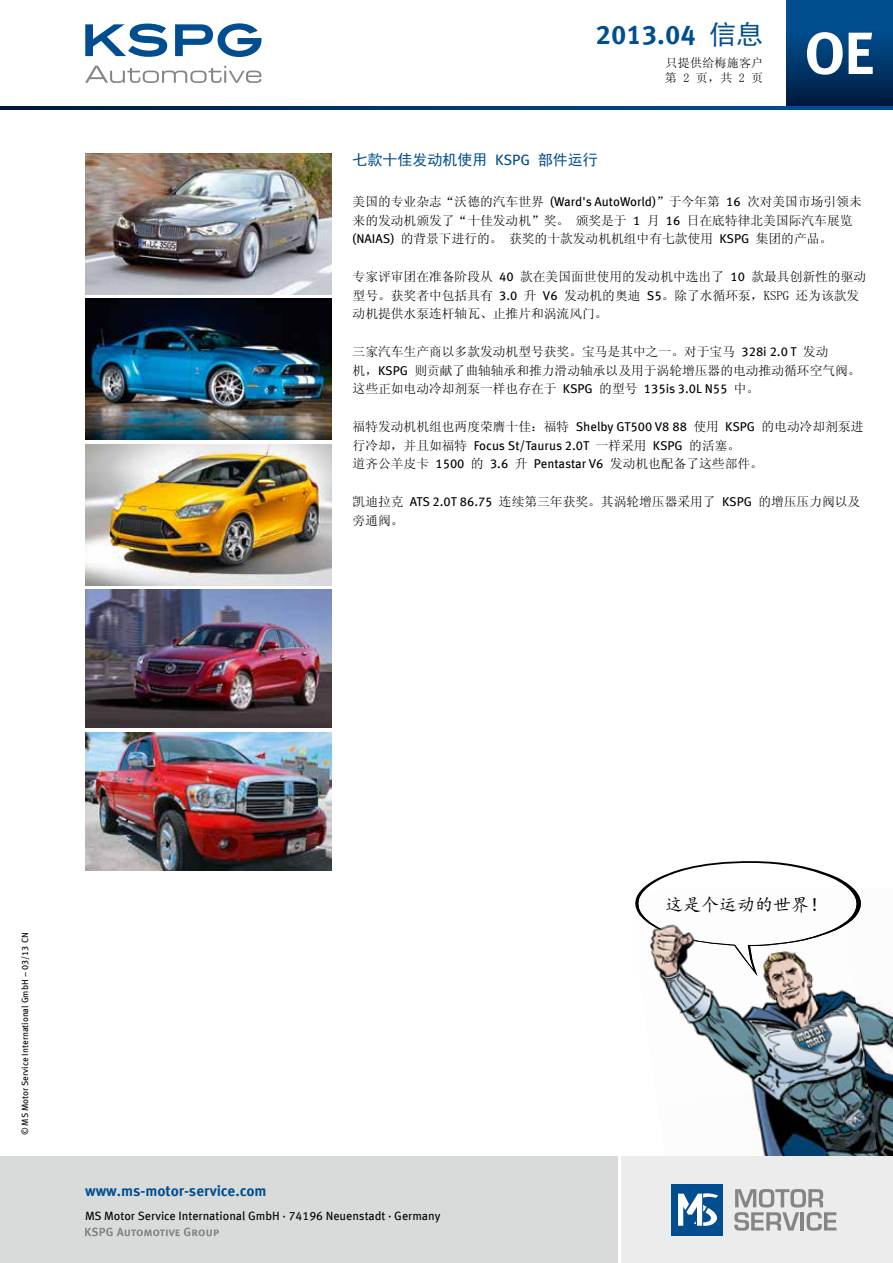
<style>
.page{position:relative;width:893px;height:1263px;background:#fff}
.page>*{position:absolute;margin:0;border:0;box-sizing:border-box;transform-origin:0 0}
.t1{font:700 27px "Meta OFC";color:#004e90}
.t2{font:18px "Kai Ti";color:#000}
.t3{font:700 15px "Meta OFC";color:#004e90}
.t4{font:15px "Sim Hei";color:#004e90}
.t5{font:12.75px/18.8px "Sim Sun";color:#000}
.t6{font:12.75px "Meta OFC";letter-spacing:-.005em;color:#000}
.t7{font:12px "Meta OFC";color:#000}
.t8{font:12px/15px "Sim Sun";letter-spacing:.02em;color:#000}
.t9{font:9px "Meta OFC";color:#000}
.s1{font-family:"Sim Hei";font-weight:400}
.s2{font-family:"Meta OFC"}
.s3{font-family:"Sim Sun"}
</style>
<div class="page">
<img style="left:85px;top:154px;width:247px;height:141px">
<img style="left:85px;top:299px;width:247px;height:141px">
<img style="left:85px;top:444px;width:247px;height:141px">
<img style="left:85px;top:589px;width:247px;height:139px">
<img style="left:85px;top:732px;width:247px;height:138px">
<svg style="left:635px;top:861px;width:218px;height:53px"></svg>
<img style="left:659px;top:976px;width:186px;height:98px">
<img style="left:845px;top:991px;width:48px;height:83px">
<img style="left:657px;top:1074px;width:236px;height:83px">
<img style="left:656px;top:898px;width:205px;height:78px">
<img style="left:639px;top:888px;width:221px;height:81px">
<svg style="left:787px;top:0;width:106px;height:106px;background:#003a70"></svg>
<svg style="left:807px;top:32px;width:66px;height:43px"></svg>
<svg style="left:85px;top:66px;width:176px;height:17px"></svg>
<svg style="left:85px;top:23px;width:176px;height:34px"></svg>
<hr style="left:787px;top:106px;width:106px;height:4px;background:#004e90">
<svg style="left:0;top:106px;width:787px;height:4px;background:#003466"></svg>
<div style="left:621px;top:1157px;width:272px;height:106px;background:#ececec"></div>
<div style="left:0;top:1157px;width:617px;height:106px;background:#d9dada"></div>
<div style="left:672px;top:1184px;width:51px;height:51px;background:#004e90"></div>
<svg style="left:678px;top:1193px;width:40px;height:33px"></svg>
<svg style="left:734px;top:1189px;width:102px;height:42px"></svg>
<svg style="left:85px;top:1227px;width:134px;height:9px"></svg>
<h1 class="t1" style="left:596px;top:17px;width:169px">2013.04 <span class="s1">信息</span></h1>
<p class="t8" style="left:665px;top:56px;width:100px">只提供给梅施客户第 2 页，共 2 页</p>
<p class="t4" style="left:353px;top:152px;width:247px">七款十佳发动机使用 <span class="s2">KSPG</span> 部件运行</p>
<p class="t5" style="left:353px;top:192px;width:511px">美国的专业杂志“沃德的汽车世界 <span class="s2">(Ward's AutoWorld)</span>”于今年第 <span class="s2">16</span> 次对美国市场引领未来的发动机颁发了“十佳发动机”奖。 颁奖是于 <span class="s2">1</span> 月 <span class="s2">16</span> 日在底特律北美国际汽车展览<span class="s2">(NAIAS)</span> 的背景下进行的。 获奖的十款发动机机组中有七款使用 <span class="s2">KSPG</span> 集团的产品。</p>
<p class="t5" style="left:353px;top:267px;width:515px">专家评审团在准备阶段从 <span class="s2">40</span> 款在美国面世使用的发动机中选出了 <span class="s2">10</span> 款最具创新性的驱动型号。获奖者中包括具有 <span class="s2">3.0</span> 升 <span class="s2">V6</span> 发动机的奥迪 <span class="s2">S5</span>。除了水循环泵，KSPG 还为该款发动机提供水泵连杆轴瓦、止推片和涡流风门。</p>
<p class="t5" style="left:353px;top:342px;width:510px">三家汽车生产商以多款发动机型号获奖。宝马是其中之一。对于宝马 <span class="s2">328i 2.0 T</span> 发动<br>机，<span class="s2">KSPG</span> 则贡献了曲轴轴承和推力滑动轴承以及用于涡轮增压器的电动推动循环空气阀。这些正如电动冷却剂泵一样也存在于 <span class="s2">KSPG</span> 的型号 <span class="s2">135is 3.0L N55</span> 中。</p>
<p class="t5" style="left:353px;top:417px;width:512px">福特发动机机组也两度荣膺十佳：福特 <span class="s2">Shelby GT500 V8 88</span> 使用 <span class="s2">KSPG</span> 的电动冷却剂泵进</p>
<p class="t6" style="left:353px;top:437px;width:389px"><span class="s3">行冷却，并且如福特</span> Focus St/Taurus 2.0T <span class="s3">一样采用</span> KSPG <span class="s3">的活塞。</span></p>
<p class="t5" style="left:353px;top:454px;width:412px">道齐公羊皮卡 <span class="s2">1500</span> 的 <span class="s2">3.6</span> 升 <span class="s2">Pentastar V6</span> 发动机也配备了这些部件。</p>
<p class="t5" style="left:353px;top:492px;width:509px">凯迪拉克 <span class="s2">ATS 2.0T 86.75</span> 连续第三年获奖。其涡轮增压器采用了 <span class="s2">KSPG</span> 的增压压力阀以及旁通阀。</p>
<p class="t9" style="left:19px;top:1135px;width:204px;rotate:-90deg">© MS Motor Service International GmbH – 03/13 CN</p>
<p class="t3" style="left:85px;top:1181px;width:183px">www.ms-motor-service.com</p>
<p class="t7" style="left:85px;top:1208px;width:357px">MS Motor Service International GmbH · 74196 Neuenstadt · Germany</p>
<h2 class="t2" style="left:665px;top:896px;width:163px">这是个运动的世界！</h2>
</div>
